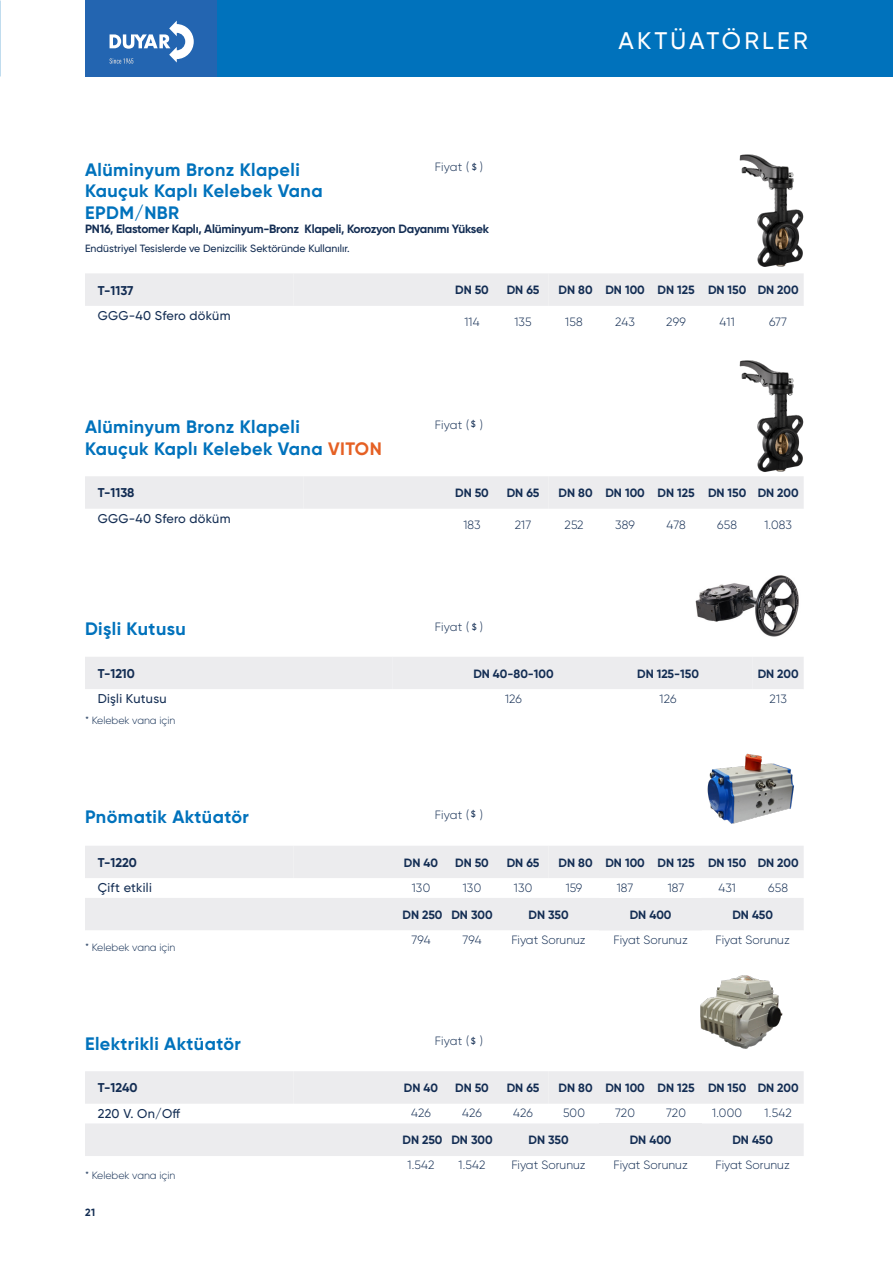
<style>
.page{position:relative;width:893px;height:1263px;background:#fff}
.page>*{position:absolute;margin:0;border:0;box-sizing:border-box;transform-origin:0 0}
.t1{font:500 24px "Gilroy";letter-spacing:.135em;color:#fff}
.t2{font:700 18px/21.6px "Gilroy";letter-spacing:.025em;color:#0072bc}
.t3{font:500 12.75px "Gilroy";letter-spacing:.02em;color:#132d53}
.t4{font:700 12.75px "Gilroy";color:#132d53}
.t5{font:300 12px "Gilroy";color:#132d53}
.t6{font:700 12px "Gilroy";color:#132d53}
.t7{font:700 12px "Gilroy";letter-spacing:-.02em;color:#132d53}
.t8{font:500 10.5px "Gilroy";color:#132d53}
._2{font:300 10.5px "Gilroy";letter-spacing:-.005em;color:#153055}
.t9{font:700 10.5px "Gilroy";color:#132d53}
.t10{font:500 9px "Gilroy";color:#132d53}
.s1{color:#e56024}
</style>
<div class="page">
<div style="left:202px;top:0;width:691px;height:77px;background:#0072bc"></div>
<div style="left:85px;top:0;width:132px;height:77px;background:#2365b1"></div>
<img style="left:695px;top:575px;width:104px;height:62px">
<div style="left:85px;top:657px;width:719px;height:32px;background:#ececee"></div>
<img style="left:707px;top:753px;width:87px;height:71px">
<svg style="left:85px;top:846px;width:719px;height:84px"></svg>
<img style="left:700px;top:975px;width:83px;height:74px">
<svg style="left:85px;top:1071px;width:719px;height:85px"></svg>
<svg style="left:110px;top:21px;width:84px;height:43px"></svg>
<div style="left:85px;top:273px;width:719px;height:33px;background:#ececee"></div>
<img style="left:739px;top:360px;width:65px;height:112px">
<img style="left:739px;top:154px;width:65px;height:113px">
<div style="left:85px;top:476px;width:719px;height:33px;background:#ececee"></div>
<p class="t1" style="left:618px;top:26px;width:191px">AKTÜATÖRLER</p>
<p class="t5" style="left:435px;top:160px;width:50px">Fiyat ( )</p>
<p class="t2" style="left:85px;top:159px;width:216px">Alüminyum Bronz Klapeli</p>
<p class="t2" style="left:85px;top:180px;width:239px">Kauçuk Kaplı Kelebek Vana</p>
<p class="t2" style="left:85px;top:202px;width:96px">EPDM/NBR</p>
<p class="t7" style="left:85px;top:222px;width:405px">PN16, Elastomer Kaplı, Alüminyum-Bronz Klapeli, Korozyon Dayanımı Yüksek</p>
<p class="t8" style="left:85px;top:242px;width:266px">Endüstriyel Tesislerde ve Denizcilik Sektöründe Kullanılır.</p>
<p class="t4" style="left:98px;top:282px;width:37px">T-1137</p>
<p class="t6" style="left:455px;top:283px;width:35px">DN 50</p>
<p class="t6" style="left:507px;top:283px;width:34px">DN 65</p>
<p class="t6" style="left:559px;top:283px;width:36px">DN 80</p>
<p class="t6" style="left:605px;top:283px;width:41px">DN 100</p>
<p class="t6" style="left:658px;top:283px;width:39px">DN 125</p>
<p class="t6" style="left:708px;top:283px;width:40px">DN 150</p>
<p class="t6" style="left:758px;top:283px;width:43px">DN 200</p>
<p class="t3" style="left:98px;top:307px;width:134px">GGG-40 Sfero döküm</p>
<p class="t5" style="left:464px;top:315px;width:17px">114</p>
<p class="t5" style="left:514px;top:315px;width:19px">135</p>
<p class="t5" style="left:565px;top:315px;width:19px">158</p>
<p class="t5" style="left:615px;top:315px;width:21px">243</p>
<p class="t5" style="left:666px;top:315px;width:21px">299</p>
<p class="t5" style="left:720px;top:315px;width:17px">411</p>
<p class="t5" style="left:769px;top:315px;width:19px">677</p>
<p class="t10" style="left:472px;top:161px;width:6px">$</p>
<p class="t5" style="left:435px;top:417px;width:50px">Fiyat ( )</p>
<p class="t10" style="left:471px;top:418px;width:6px">$</p>
<p class="t2" style="left:85px;top:416px;width:298px">Alüminyum Bronz Klapeli<br>Kauçuk Kaplı Kelebek Vana <span class="s1">VITON</span></p>
<p class="t4" style="left:98px;top:485px;width:38px">T-1138</p>
<p class="t6" style="left:455px;top:485px;width:35px">DN 50</p>
<p class="t6" style="left:507px;top:485px;width:34px">DN 65</p>
<p class="t6" style="left:559px;top:485px;width:36px">DN 80</p>
<p class="t6" style="left:605px;top:485px;width:41px">DN 100</p>
<p class="t6" style="left:658px;top:485px;width:39px">DN 125</p>
<p class="t6" style="left:708px;top:485px;width:40px">DN 150</p>
<p class="t6" style="left:758px;top:485px;width:43px">DN 200</p>
<p class="t3" style="left:98px;top:510px;width:134px">GGG-40 Sfero döküm</p>
<p class="t5" style="left:463px;top:517px;width:19px">183</p>
<p class="t5" style="left:515px;top:517px;width:18px">217</p>
<p class="t5" style="left:564px;top:517px;width:21px">252</p>
<p class="t5" style="left:615px;top:517px;width:21px">389</p>
<p class="t5" style="left:667px;top:517px;width:21px">478</p>
<p class="t5" style="left:717px;top:517px;width:21px">658</p>
<p class="t5" style="left:764px;top:517px;width:29px">1.083</p>
<p class="t5" style="left:435px;top:619px;width:50px">Fiyat ( )</p>
<p class="t2" style="left:85px;top:618px;width:102px">Dişli Kutusu</p>
<p class="t4" style="left:98px;top:665px;width:39px">T-1210</p>
<p class="t6" style="left:473px;top:666px;width:82px">DN 40-80-100</p>
<p class="t6" style="left:637px;top:666px;width:63px">DN 125-150</p>
<p class="t6" style="left:758px;top:666px;width:43px">DN 200</p>
<p class="t3" style="left:98px;top:691px;width:70px">Dişli Kutusu</p>
<p class="t5" style="left:505px;top:691px;width:18px">126</p>
<p class="t5" style="left:659px;top:691px;width:18px">126</p>
<p class="t5" style="left:769px;top:691px;width:19px">213</p>
<p class="t10" style="left:472px;top:621px;width:6px">$</p>
<p class="_2" style="left:85px;top:714px;width:92px">* Kelebek vana için</p>
<p class="t5" style="left:435px;top:807px;width:50px">Fiyat ( )</p>
<p class="t10" style="left:471px;top:808px;width:6px">$</p>
<p class="t2" style="left:85px;top:806px;width:165px">Pnömatik Aktüatör</p>
<p class="t4" style="left:98px;top:854px;width:41px">T-1220</p>
<p class="t6" style="left:404px;top:855px;width:36px">DN 40</p>
<p class="t6" style="left:455px;top:855px;width:35px">DN 50</p>
<p class="t6" style="left:507px;top:855px;width:34px">DN 65</p>
<p class="t6" style="left:559px;top:855px;width:36px">DN 80</p>
<p class="t6" style="left:605px;top:855px;width:41px">DN 100</p>
<p class="t6" style="left:658px;top:855px;width:39px">DN 125</p>
<p class="t6" style="left:708px;top:855px;width:40px">DN 150</p>
<p class="t6" style="left:758px;top:855px;width:43px">DN 200</p>
<p class="t3" style="left:98px;top:880px;width:56px">Çift etkili</p>
<p class="t5" style="left:412px;top:880px;width:20px">130</p>
<p class="t5" style="left:463px;top:880px;width:20px">130</p>
<p class="t5" style="left:514px;top:880px;width:20px">130</p>
<p class="t5" style="left:566px;top:880px;width:18px">159</p>
<p class="t5" style="left:617px;top:880px;width:18px">187</p>
<p class="t5" style="left:668px;top:880px;width:18px">187</p>
<p class="t5" style="left:718px;top:880px;width:19px">431</p>
<p class="t5" style="left:768px;top:880px;width:21px">658</p>
<p class="t6" style="left:403px;top:907px;width:41px">DN 250</p>
<p class="t6" style="left:451px;top:907px;width:43px">DN 300</p>
<p class="t6" style="left:528px;top:907px;width:42px">DN 350</p>
<p class="t6" style="left:630px;top:907px;width:43px">DN 400</p>
<p class="t6" style="left:732px;top:907px;width:42px">DN 450</p>
<p class="t5" style="left:411px;top:932px;width:21px">794</p>
<p class="t5" style="left:462px;top:932px;width:21px">794</p>
<p class="t5" style="left:511px;top:932px;width:76px">Fiyat Sorunuz</p>
<p class="t5" style="left:613px;top:932px;width:76px">Fiyat Sorunuz</p>
<p class="t5" style="left:715px;top:932px;width:76px">Fiyat Sorunuz</p>
<p class="_2" style="left:85px;top:941px;width:92px">* Kelebek vana için</p>
<p class="t5" style="left:435px;top:1034px;width:50px">Fiyat ( )</p>
<p class="t10" style="left:471px;top:1035px;width:6px">$</p>
<p class="t2" style="left:85px;top:1033px;width:157px">Elektrikli Aktüatör</p>
<p class="t4" style="left:98px;top:1080px;width:41px">T-1240</p>
<p class="t6" style="left:404px;top:1080px;width:36px">DN 40</p>
<p class="t6" style="left:455px;top:1080px;width:35px">DN 50</p>
<p class="t6" style="left:507px;top:1080px;width:34px">DN 65</p>
<p class="t6" style="left:559px;top:1080px;width:36px">DN 80</p>
<p class="t6" style="left:605px;top:1080px;width:41px">DN 100</p>
<p class="t6" style="left:658px;top:1080px;width:39px">DN 125</p>
<p class="t6" style="left:708px;top:1080px;width:40px">DN 150</p>
<p class="t6" style="left:758px;top:1080px;width:43px">DN 200</p>
<p class="t3" style="left:98px;top:1105px;width:84px">220 V. On/Off</p>
<p class="t5" style="left:411px;top:1106px;width:21px">426</p>
<p class="t5" style="left:462px;top:1106px;width:21px">426</p>
<p class="t5" style="left:513px;top:1106px;width:21px">426</p>
<p class="t5" style="left:563px;top:1106px;width:23px">500</p>
<p class="t5" style="left:615px;top:1106px;width:21px">720</p>
<p class="t5" style="left:666px;top:1106px;width:21px">720</p>
<p class="t5" style="left:712px;top:1106px;width:31px">1.000</p>
<p class="t5" style="left:765px;top:1106px;width:29px">1.542</p>
<p class="t6" style="left:403px;top:1133px;width:41px">DN 250</p>
<p class="t6" style="left:451px;top:1133px;width:43px">DN 300</p>
<p class="t6" style="left:528px;top:1133px;width:42px">DN 350</p>
<p class="t6" style="left:630px;top:1133px;width:43px">DN 400</p>
<p class="t6" style="left:732px;top:1133px;width:42px">DN 450</p>
<p class="t5" style="left:407px;top:1158px;width:29px">1.542</p>
<p class="t5" style="left:458px;top:1158px;width:29px">1.542</p>
<p class="t5" style="left:511px;top:1158px;width:76px">Fiyat Sorunuz</p>
<p class="t5" style="left:613px;top:1158px;width:76px">Fiyat Sorunuz</p>
<p class="t5" style="left:715px;top:1158px;width:76px">Fiyat Sorunuz</p>
<p class="_2" style="left:85px;top:1168px;width:92px">* Kelebek vana için</p>
<p class="t9" style="left:85px;top:1205px;width:12px">21</p>
</div>
